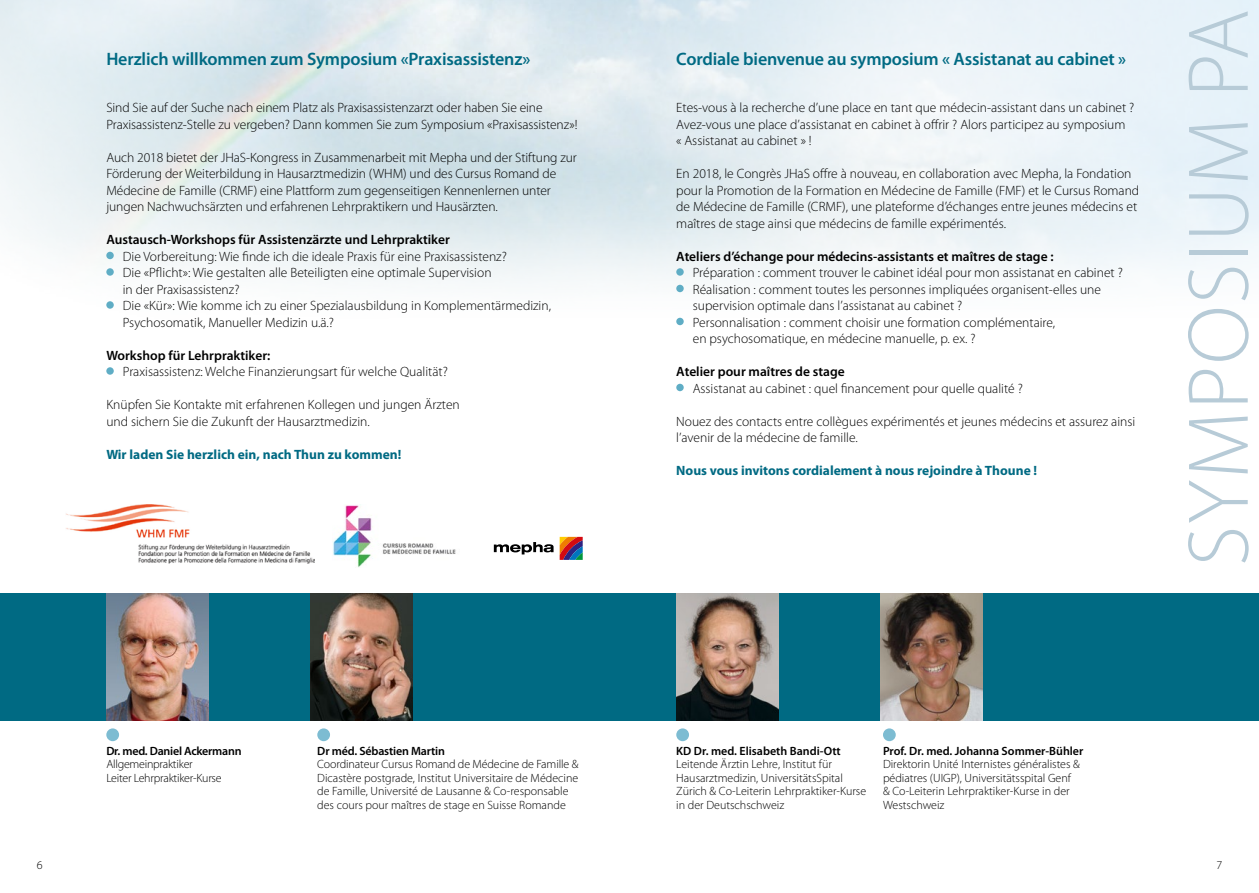
<style>
.page{position:relative;width:1259px;height:893px;background:#fff}
.page>*{position:absolute;margin:0;border:0;box-sizing:border-box;transform-origin:0 0}
.t1{font:300 87px "Myriad Pro";letter-spacing:.02em;color:#b7cbd7}
.t2{font:600 18px "Myriad Pro";letter-spacing:-.01em;color:#006a83}
.t3{font:300 13.5px/16.5px "Myriad Pro";color:#000}
.t4{font:600 13.5px "Myriad Pro";color:#000}
.t5{font:700 13.5px "Myriad Pro";color:#006a83}
.t6{font:300 12px/13.5px "Myriad Pro";color:#000}
.t7{font:600 12px "Myriad Pro";color:#000}
.t8{font:300 12px/13.5px "Myriad Pro";letter-spacing:-.02em;color:#000}
.t9{font:600 12px "Myriad Pro";letter-spacing:-.02em;color:#000}
</style>
<div class="page">
<div style="left:310px;top:593px;width:949px;height:128px;background:#006a83"></div>
<div style="left:0;top:593px;width:310px;height:128px;background:#006a83"></div>
<div style="left:317px;top:728px;width:13px;height:13px;background:#7dbcd2;border-radius:50%"></div>
<img style="left:880px;top:593px;width:102px;height:128px">
<div style="left:676px;top:728px;width:13px;height:13px;background:#7dbcd2;border-radius:50%"></div>
<img style="left:676px;top:593px;width:102px;height:128px">
<div style="left:106px;top:728px;width:13px;height:13px;background:#7dbcd2;border-radius:50%"></div>
<div style="left:883px;top:728px;width:12px;height:13px;background:#7dbcd2;border-radius:50%"></div>
<div style="left:106px;top:252px;width:8px;height:7px;background:#5fadc5;border-radius:50%"></div>
<div style="left:106px;top:268px;width:8px;height:8px;background:#5fadc5;border-radius:50%"></div>
<div style="left:106px;top:301px;width:8px;height:8px;background:#5fadc5;border-radius:50%"></div>
<div style="left:106px;top:367px;width:8px;height:8px;background:#5fadc5;border-radius:50%"></div>
<div style="left:676px;top:268px;width:8px;height:8px;background:#5fadc5;border-radius:50%"></div>
<div style="left:676px;top:285px;width:8px;height:7px;background:#5fadc5;border-radius:50%"></div>
<div style="left:676px;top:318px;width:8px;height:7px;background:#5fadc5;border-radius:50%"></div>
<div style="left:676px;top:384px;width:8px;height:7px;background:#5fadc5;border-radius:50%"></div>
<img style="left:66px;top:504px;width:248px;height:59px">
<img style="left:333px;top:505px;width:123px;height:63px">
<svg style="left:494px;top:542px;width:59px;height:12px"></svg>
<svg style="left:559px;top:537px;width:24px;height:23px"></svg>
<img style="left:310px;top:593px;width:102px;height:128px">
<img style="left:106px;top:593px;width:102px;height:128px">
<h2 class="t2" style="left:106px;top:47px;width:426px">Herzlich willkommen zum Symposium «Praxisassistenz»</h2>
<p class="t3" style="left:106px;top:99px;width:473px">Sind Sie auf der Suche nach einem Platz als Praxisassistenzarzt oder haben Sie eine<br>Praxisassistenz-Stelle zu vergeben? Dann kommen Sie zum Symposium «Praxisassistenz»!</p>
<p class="t3" style="left:106px;top:149px;width:472px">Auch 2018 bietet der JHaS-Kongress in Zusammenarbeit mit Mepha und der Stiftung zur Förderung der Weiterbildung in Hausarztmedizin (WHM) und des Cursus Romand de Médecine de Famille (CRMF) eine Plattform zum gegenseitigen Kennenlernen unter jungen Nachwuchsärzten und erfahrenen Lehrpraktikern und Hausärzten.</p>
<p class="t4" style="left:106px;top:231px;width:345px">Austausch-Workshops für Assistenzärzte und Lehrpraktiker</p>
<p class="t3" style="left:123px;top:248px;width:430px">Die Vorbereitung: Wie finde ich die ideale Praxis für eine Praxisassistenz?<br>Die «Pflicht»: Wie gestalten alle Beteiligten eine optimale Supervision<br>in der Praxisassistenz?<br>Die «Kür»: Wie komme ich zu einer Spezialausbildung in Komplementärmedizin, Psychosomatik, Manueller Medizin u.ä.?</p>
<p class="t4" style="left:106px;top:347px;width:165px">Workshop für Lehrpraktiker:</p>
<p class="t3" style="left:123px;top:363px;width:326px">Praxisassistenz: Welche Finanzierungsart für welche Qualität?</p>
<p class="t3" style="left:106px;top:396px;width:355px">Knüpfen Sie Kontakte mit erfahrenen Kollegen und jungen Ärzten und sichern Sie die Zukunft der Hausarztmedizin.</p>
<p class="t5" style="left:106px;top:445px;width:296px">Wir laden Sie herzlich ein, nach Thun zu kommen!</p>
<h2 class="t2" style="left:676px;top:47px;width:451px">Cordiale bienvenue au symposium « Assistanat au cabinet »</h2>
<p class="t3" style="left:676px;top:99px;width:459px">Etes-vous à la recherche d’une place en tant que médecin-assistant dans un cabinet ?<br>Avez-vous une place d’assistanat en cabinet à offrir ? Alors participez au symposium<br>« Assistanat au cabinet » !</p>
<p class="t3" style="left:676px;top:165px;width:464px">En 2018, le Congrès JHaS offre à nouveau, en collaboration avec Mepha, la Fondation pour la Promotion de la Formation en Médecine de Famille (FMF) et le Cursus Romand de Médecine de Famille (CRMF), une plateforme d’échanges entre jeunes médecins et maîtres de stage ainsi que médecins de famille expérimentés.</p>
<p class="t4" style="left:676px;top:248px;width:379px">Ateliers d’échange pour médecins-assistants et maîtres de stage :</p>
<p class="t3" style="left:693px;top:264px;width:431px">Préparation : comment trouver le cabinet idéal pour mon assistanat en cabinet ?<br>Réalisation : comment toutes les personnes impliquées organisent-elles une supervision optimale dans l’assistanat au cabinet ?<br>Personnalisation : comment choisir une formation complémentaire,<br>en psychosomatique, en médecine manuelle, p. ex. ?</p>
<p class="t4" style="left:676px;top:363px;width:170px">Atelier pour maîtres de stage</p>
<p class="t3" style="left:693px;top:380px;width:331px">Assistanat au cabinet : quel financement pour quelle qualité ?</p>
<p class="t3" style="left:676px;top:413px;width:460px">Nouez des contacts entre collègues expérimentés et jeunes médecins et assurez ainsi l’avenir de la médecine de famille.</p>
<p class="t5" style="left:676px;top:462px;width:362px">Nous vous invitons cordialement à nous rejoindre à Thoune !</p>
<h1 class="t1" style="left:1166px;top:566px;width:558px;rotate:-90deg">SYMPOSIUM PA</h1>
<p class="t9" style="left:106px;top:743px;width:137px">Dr. med. Daniel Ackermann</p>
<p class="t8" style="left:106px;top:757px;width:117px">Allgemeinpraktiker<br>Leiter Lehrpraktiker-Kurse</p>
<p class="t7" style="left:317px;top:743px;width:129px">Dr méd. Sébastien Martin</p>
<p class="t6" style="left:317px;top:757px;width:263px">Coordinateur Cursus Romand de Médecine de Famille &amp; Dicastère postgrade, Institut Universitaire de Médecine de Famille, Université de Lausanne &amp; Co-responsable des cours pour maîtres de stage en Suisse Romande</p>
<p class="t7" style="left:676px;top:743px;width:166px">KD Dr. med. Elisabeth Bandi-Ott</p>
<p class="t6" style="left:676px;top:757px;width:191px">Leitende Ärztin Lehre, Institut für Hausarztmedizin, UniversitätsSpital Zürich &amp; Co-Leiterin Lehrpraktiker-Kurse in der Deutschschweiz</p>
<p class="t7" style="left:883px;top:743px;width:202px">Prof. Dr. med. Johanna Sommer-Bühler</p>
<p class="t6" style="left:883px;top:757px;width:198px">Direktorin Unité Internistes généralistes &amp; pédiatres (UIGP), Universitätsspital Genf &amp; Co-Leiterin Lehrpraktiker-Kurse in der Westschweiz</p>
<p class="t6" style="left:37px;top:858px;width:7px">6</p>
<p class="t6" style="left:1216px;top:858px;width:7px">7</p>
</div>
